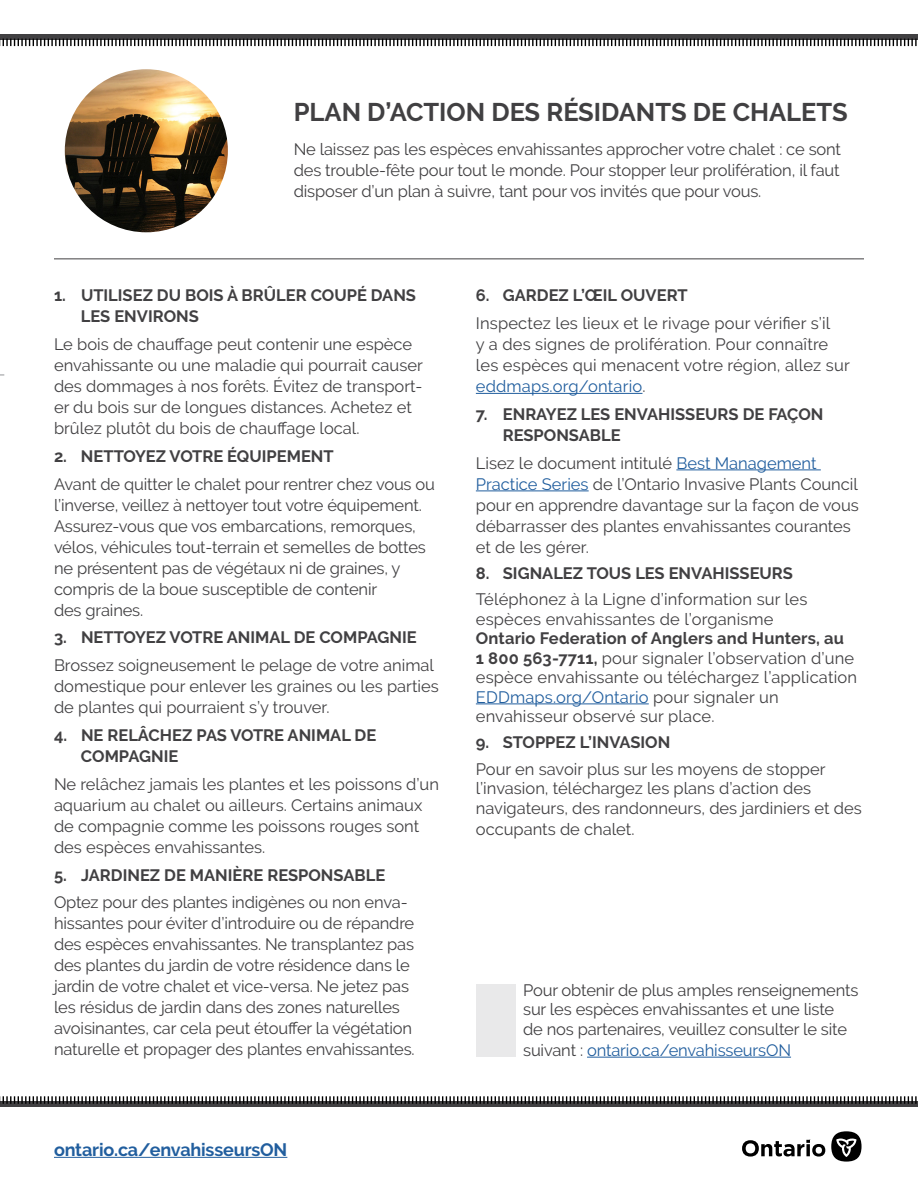
<style>
.page{position:relative;width:918px;height:1188px;background:#fff}
.page>*{position:absolute;margin:0;border:0;box-sizing:border-box;transform-origin:0 0}
.t1{font:700 25.5px "Raleway";color:#414042}
.t2{font:700 18px "Raleway";letter-spacing:-.01em;color:#215e9e}
.t3{font:16.5px/21px "Raleway";color:#414042}
.t4{font:700 16.5px/21px "Raleway";color:#414042}
.t5{font:16.5px "Raleway";letter-spacing:-.01em;color:#215e9e}
.s1{color:#215e9e}
.s2{font-weight:700}
.s3{color:#414042}
</style>
<div class="page">
<div style="left:0;top:35px;width:918px;height:5px;background:#414042"></div>
<div style="left:0;top:1102px;width:918px;height:5px;background:#414042"></div>
<div style="left:476px;top:985px;width:40px;height:72px;background:#e9e9ea"></div>
<hr style="left:54px;top:259px;width:810px;height:1px;background:#414042">
<svg style="left:0;top:1096px;width:918px;height:8px"></svg>
<svg style="left:0;top:38px;width:917px;height:9px"></svg>
<img style="left:65px;top:69px;width:163px;height:163px;border-radius:82px">
<svg style="left:742px;top:1140px;width:83px;height:17px"></svg>
<div style="left:831px;top:1131px;width:31px;height:31px;background:#000;border-radius:50%"></div>
<svg style="left:836px;top:1138px;width:21px;height:19px"></svg>
<hr style="left:476px;top:393px;width:166px;height:1px;background:#215e9e">
<hr style="left:676px;top:469px;width:145px;height:1px;background:#215e9e">
<hr style="left:476px;top:490px;width:113px;height:1px;background:#215e9e">
<hr style="left:476px;top:703px;width:173px;height:1px;background:#215e9e">
<hr style="left:587px;top:1057px;width:204px;height:1px;background:#215e9e">
<hr style="left:54px;top:1157px;width:233px;height:1px;background:#215e9e">
<h1 class="t1" style="left:294px;top:97px;width:556px">PLAN D’ACTION DES RÉSIDANTS DE CHALETS</h1>
<p class="t3" style="left:294px;top:139px;width:549px;text-align:justify">Ne laissez pas les espèces envahissantes approcher votre chalet : ce sont des trouble-fête pour tout le monde. Pour stopper leur prolifération, il faut disposer d’un plan à suivre, tant pour vos invités que pour vous.</p>
<h2 class="t4" style="left:81px;top:285px;width:337px;text-indent:-27px">1. UTILISEZ DU BOIS À BRÛLER COUPÉ DANS<br>LES ENVIRONS</h2>
<p class="t3" style="left:54px;top:334px;width:370px">Le bois de chauffage peut contenir une espèce envahissante ou une maladie qui pourrait causer des dommages à nos forêts. Évitez de transport&shy;er du bois sur de longues distances. Achetez et brûlez plutôt du bois de chauffage local.</p>
<h2 class="t4" style="left:54px;top:446px;width:281px">2. NETTOYEZ VOTRE ÉQUIPEMENT</h2>
<p class="t3" style="left:54px;top:473px;width:383px">Avant de quitter le chalet pour rentrer chez vous ou l’inverse, veillez à nettoyer tout votre équipement.<br>Assurez-vous que vos embarcations, remorques, vélos, véhicules tout-terrain et semelles de bottes ne présentent pas de végétaux ni de graines, y compris de la boue susceptible de contenir<br>des graines.</p>
<h2 class="t4" style="left:54px;top:627px;width:364px">3. NETTOYEZ VOTRE ANIMAL DE COMPAGNIE</h2>
<p class="t3" style="left:54px;top:655px;width:386px">Brossez soigneusement le pelage de votre animal domestique pour enlever les graines ou les parties de plantes qui pourraient s’y trouver.</p>
<h2 class="t4" style="left:81px;top:725px;width:297px;text-indent:-27px">4. NE RELÂCHEZ PAS VOTRE ANIMAL DE<br>COMPAGNIE</h2>
<p class="t3" style="left:54px;top:773px;width:387px">Ne relâchez jamais les plantes et les poissons d’un aquarium au chalet ou ailleurs. Certains animaux de compagnie comme les poissons rouges sont des espèces envahissantes.</p>
<h2 class="t4" style="left:54px;top:864px;width:333px">5. JARDINEZ DE MANIÈRE RESPONSABLE</h2>
<p class="t3" style="left:54px;top:892px;width:362px">Optez pour des plantes indigènes ou non enva&shy;hissantes pour éviter d’introduire ou de répandre des espèces envahissantes. Ne transplantez pas des plantes du jardin de votre résidence dans le jardin de votre chalet et vice-versa. Ne jetez pas les résidus de jardin dans des zones naturelles avoisinantes, car cela peut étouffer la végétation naturelle et propager des plantes envahissantes.</p>
<p class="t2" style="left:54px;top:1139px;width:235px">ontario.ca/envahisseursON</p>
<h2 class="t4" style="left:476px;top:285px;width:213px">6. GARDEZ L’ŒIL OUVERT</h2>
<p class="t3" style="left:476px;top:313px;width:376px">Inspectez les lieux et le rivage pour vérifier s’il<br>y a des signes de prolifération. Pour connaître les espèces qui menacent votre région, allez sur <span class="s1">eddmaps.org/ontario</span>.</p>
<h2 class="t4" style="left:503px;top:404px;width:322px;text-indent:-27px">7. ENRAYEZ LES ENVAHISSEURS DE FAÇON<br>RESPONSABLE</h2>
<p class="t3" style="left:476px;top:452px;width:385px">Lisez le document intitulé <span class="s1">Best Management Practice Series</span> de l’Ontario Invasive Plants Council pour en apprendre davantage sur la façon de vous débarrasser des plantes envahissantes courantes et de les gérer.</p>
<h2 class="t4" style="left:476px;top:563px;width:319px">8. SIGNALEZ TOUS LES ENVAHISSEURS</h2>
<p class="t3" style="left:476px;top:590px;width:383px;line-height:19.5px">Téléphonez à la Ligne d’information sur les espèces envahissantes de l’organisme<br><span class="s2">Ontario Federation of Anglers and Hunters, au<br>1 800 563-7711,</span> pour signaler l’observation d’une espèce envahissante ou téléchargez l’application <span class="s1">EDDmaps.org/Ontario</span> pour signaler un envahisseur observé sur place.</p>
<h2 class="t4" style="left:476px;top:732px;width:196px">9. STOPPEZ L’INVASION</h2>
<p class="t3" style="left:476px;top:759px;width:387px;line-height:19.5px">Pour en savoir plus sur les moyens de stopper l’invasion, téléchargez les plans d’action des navigateurs, des randonneurs, des jardiniers et des</p>
<p class="t3" style="left:476px;top:818px;width:160px">occupants de chalet.</p>
<p class="t3" style="left:523px;top:980px;width:337px;line-height:19.5px">Pour obtenir de plus amples renseignements sur les espèces envahissantes et une liste<br>de nos partenaires, veuillez consulter le site</p>
<p class="t5" style="left:523px;top:1041px;width:269px"><span class="s3">suivant :</span> ontario.ca/envahisseursON</p>
</div>
